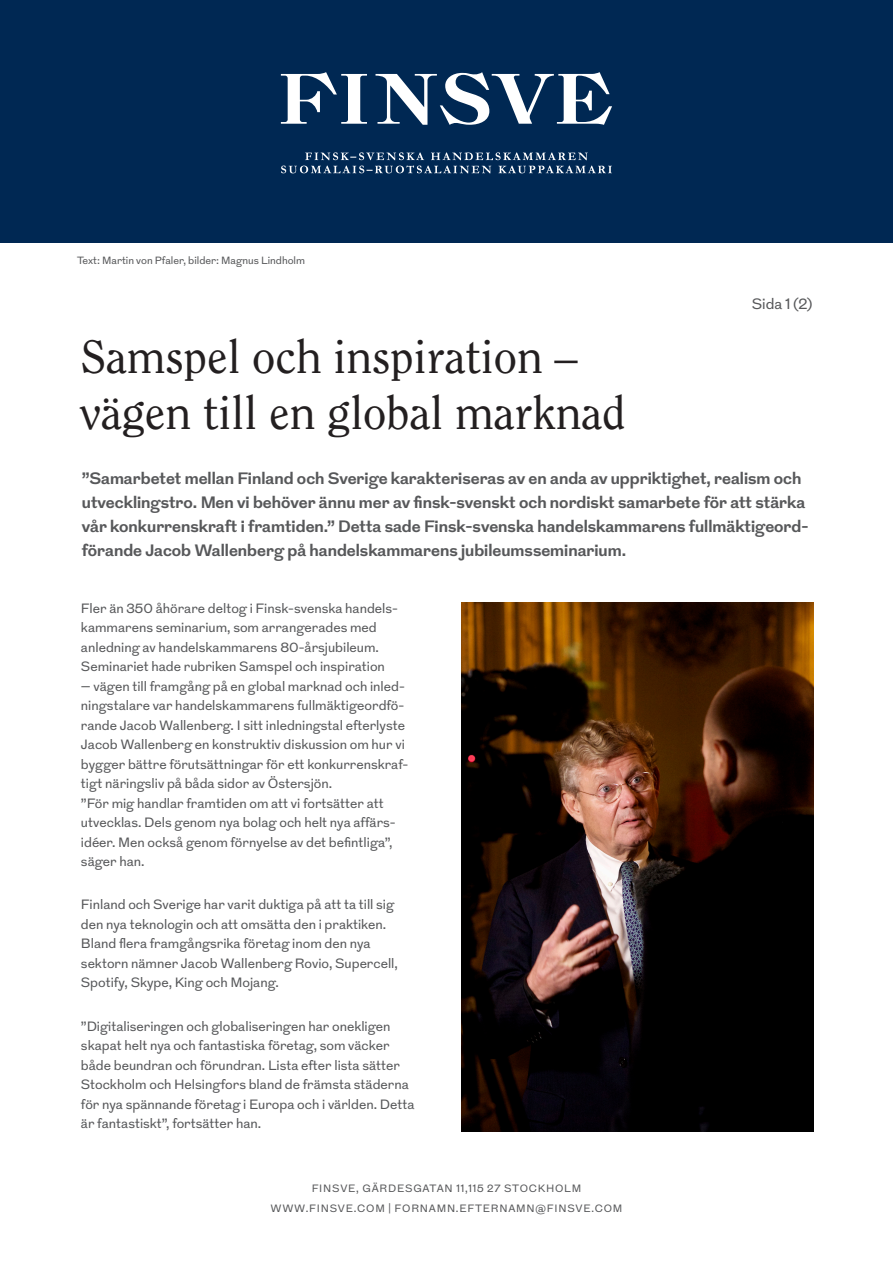
<style>
.page{position:relative;width:893px;height:1263px;background:#fff}
.page>*{position:absolute;margin:0;border:0;box-sizing:border-box;transform-origin:0 0}
.t1{font:46.5px/55.8px "Clearface Std";color:#231f20}
.Leipäteksti_Grot_reg{font:700 16.5px/24px "Grot";color:#57585a}
.Leipäteksti_Grot_reg-2{font:15px "Grot";color:#57585a}
.Leipäteksti_Grot_reg-3{font:13.5px/19.5px "Grot";color:#57585a}
.Väliotsikko_Grot{font:10.65px "Grot";letter-spacing:.07em;color:#57585a}
.Leipäteksti_Grot_reg-4{font:10.5px "Grot";color:#57585a}
</style>
<div class="page">
<div style="left:0;top:0;width:893px;height:242px;background:#002853"></div>
<svg style="left:281px;top:72px;width:86px;height:52px"></svg>
<svg style="left:375px;top:72px;width:237px;height:53px"></svg>
<svg style="left:281px;top:152px;width:331px;height:21px"></svg>
<img style="left:461px;top:602px;width:352px;height:529px">
<p class="Leipäteksti_Grot_reg-4" style="left:77px;top:254px;width:230px">Text: Martin von Pfaler, bilder: Magnus Lindholm</p>
<p class="t1" style="left:80px;top:329px;width:547px">Samspel och inspiration – vägen till en global marknad</p>
<p class="Leipäteksti_Grot_reg-2" style="left:752px;top:295px;width:62px">Sida 1 (2)</p>
<p class="Leipäteksti_Grot_reg" style="left:82px;top:467px;width:728px">”Samarbetet mellan Finland och Sverige karakteriseras av en anda av uppriktighet, realism och utvecklingstro. Men vi behöver ännu mer av finsk-svenskt och nordiskt samarbete för att stärka vår konkurrenskraft i framtiden.” Detta sade Finsk-svenska handelskammarens fullmäktigeord&shy;förande Jacob Wallenberg på handelskammarens jubileumsseminarium.</p>
<p class="Leipäteksti_Grot_reg-3" style="left:81px;top:598px;width:319px">Fler än 350 åhörare deltog i Finsk-svenska handels&shy;kammarens seminarium, som arrangerades med anledning av handelskammarens 80-årsjubileum.<br>Seminariet hade rubriken Samspel och inspiration</p>
<p class="Leipäteksti_Grot_reg-3" style="left:81px;top:676px;width:329px">– vägen till framgång på en global marknad och inled&shy;ningstalare var handelskammarens fullmäktigeordfö&shy;rande Jacob Wallenberg. I sitt inledningstal efterlyste Jacob Wallenberg en konstruktiv diskussion om hur vi bygger bättre förutsättningar för ett konkurrenskraf&shy;tigt näringsliv på båda sidor av Östersjön.</p>
<p class="Leipäteksti_Grot_reg-3" style="left:81px;top:793px;width:316px">”För mig handlar framtiden om att vi fortsätter att utvecklas. Dels genom nya bolag och helt nya affärs&shy;idéer. Men också genom förnyelse av det befintliga”, säger han.</p>
<p class="Leipäteksti_Grot_reg-3" style="left:81px;top:895px;width:318px">Finland och Sverige har varit duktiga på att ta till sig den nya teknologin och att omsätta den i praktiken.<br>Bland flera framgångsrika företag inom den nya sektorn nämner Jacob Wallenberg Rovio, Supercell, Spotify, Skype, King och Mojang.</p>
<p class="Leipäteksti_Grot_reg-3" style="left:81px;top:1016px;width:335px">”Digitaliseringen och globaliseringen har onekligen skapat helt nya och fantastiska företag, som väcker både beundran och förundran. Lista efter lista sätter Stockholm och Helsingfors bland de främsta städerna för nya spännande företag i Europa och i världen. Detta är fantastiskt”, fortsätter han.</p>
<p class="Väliotsikko_Grot" style="left:312px;top:1181px;width:271px">FINSVE, GÄRDESGATAN 11,115 27 STOCKHOLM</p>
<p class="Väliotsikko_Grot" style="left:270px;top:1202px;width:353px">WWW.FINSVE.COM | FORNAMN.EFTERNAMN@FINSVE.COM</p>
</div>
